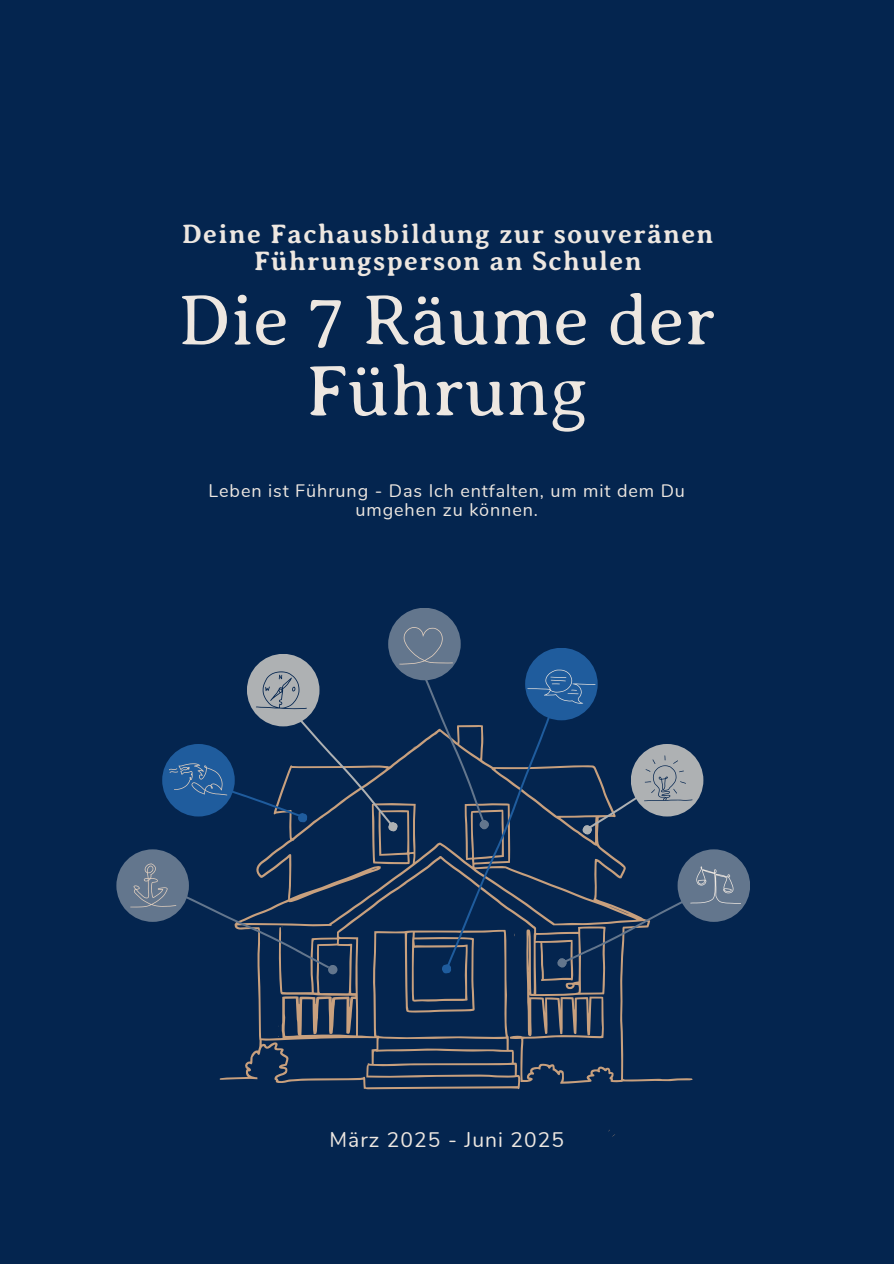
<style>
.page{position:relative;width:894px;height:1264px;background:#fff}
.page>*{position:absolute;margin:0;border:0;box-sizing:border-box;transform-origin:0 0}
.t1{font:300 72px/70.8px "Averia Serif Libre";color:#ede7e1;text-align:center}
.t2{font:700 27px/27px "Averia Serif Libre";letter-spacing:.05em;color:#ede7e1;text-align:center}
.t3{font:21px "Nunito";letter-spacing:.05em;color:#ede7e1}
.t4{font:18px/18px "Nunito";letter-spacing:.05em;color:#ede7e1;text-align:center}
</style>
<div class="page">
<div style="left:0;top:0;width:893px;height:1263px;background:#04254f"></div>
<svg style="left:219px;top:974px;width:474px;height:162px"></svg>
<div style="left:388px;top:607px;width:72px;height:73px;background:#63768d;border-radius:50%"></div>
<div style="left:677px;top:849px;width:73px;height:72px;background:#63768d;border-radius:50%"></div>
<div style="left:116px;top:849px;width:73px;height:72px;background:#63768d;border-radius:50%"></div>
<svg style="left:130px;top:627px;width:610px;height:347px"></svg>
<h2 class="t2" style="left:182px;top:221px;width:532px">Deine Fachausbildung zur souveränen<br>Führungsperson an Schulen</h2>
<h1 class="t1" style="left:178px;top:285px;width:539px">Die 7 Räume der<br>Führung</h1>
<p class="t4" style="left:208px;top:481px;width:477px">Leben ist Führung - Das Ich entfalten, um mit dem Du umgehen zu können.</p>
<p class="t3" style="left:329px;top:1123px;width:236px">März 2025 - Juni 2025</p>
</div>
